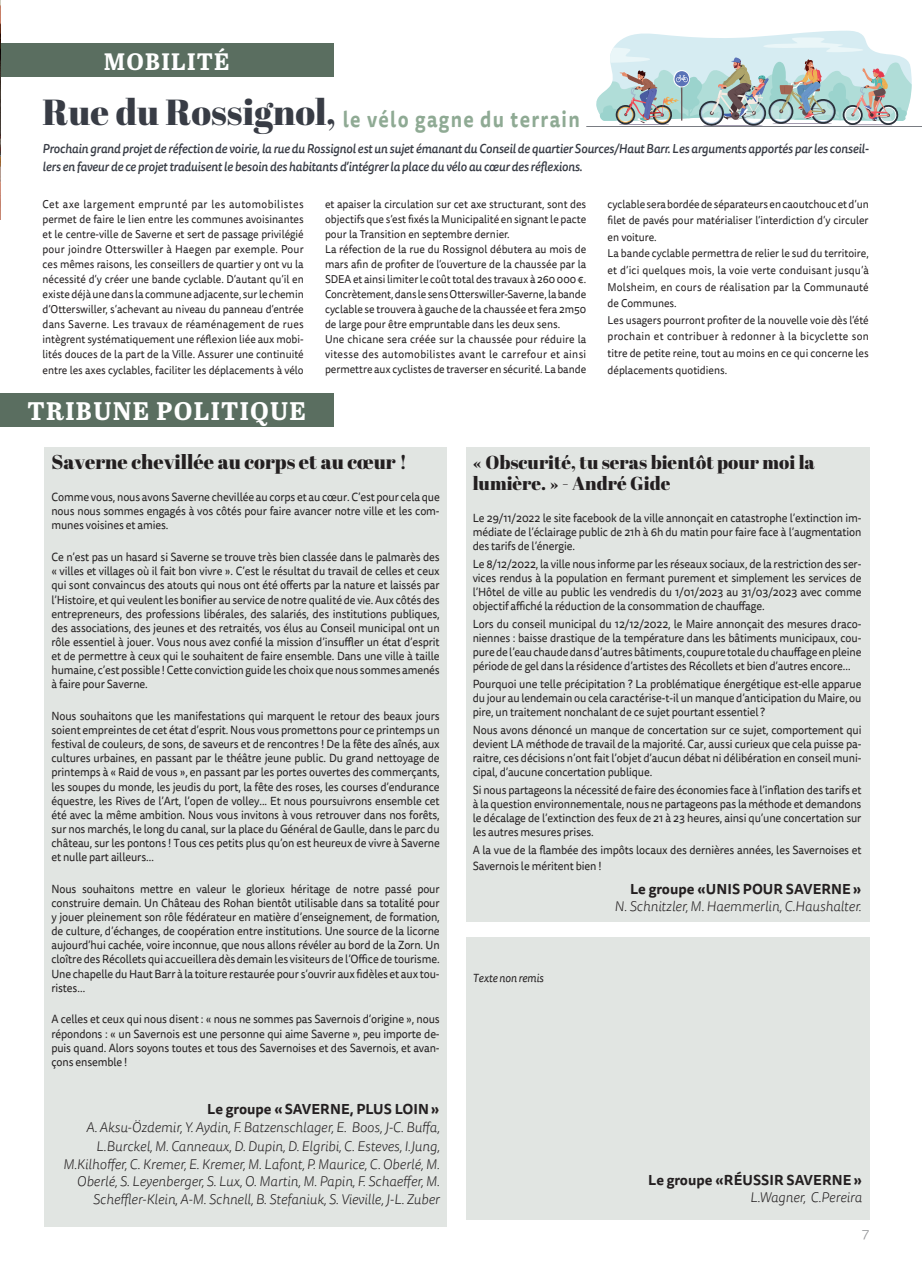
<style>
.page{position:relative;width:922px;height:1276px;background:#fff}
.page>*{position:absolute;margin:0;border:0;box-sizing:border-box;transform-origin:0 0}
.t1{font:700 25.38px "Abril Text";letter-spacing:.05em;color:#fff}
.t2{font:700 23.75px "Abril Text";letter-spacing:.05em;color:#fff}
.t3{font:700 22px "Tisa Sans Pro";letter-spacing:.07em;color:#8faa94;scale:.86 1}
.t4{font:20px "Abril Fatface";color:#231f20}
.t5{font:18.75px/21.2px "Abril Fatface";color:#231f20}
.t6{font:300 15px "Tisa Sans Pro";color:#939598}
.t7{font:italic 300 14px/17.5px "Tisa Sans Pro";letter-spacing:-.005em;color:#231f20;text-align:right}
.t8{font:700 14px "Tisa Sans Pro";letter-spacing:.005em;color:#231f20}
.t9{font:italic 500 12.75px/17.5px "Tisa Sans Pro";letter-spacing:-.01em;color:#383c45;scale:.95 1}
.t10{font:11.75px/14.1px "Tisa Sans Pro";letter-spacing:-.01em;color:#231f20;text-align:justify;scale:.93 1}
.t11{font:italic 11.75px "Tisa Sans Pro";letter-spacing:-.01em;color:#231f20;scale:.93 1}
.t12{font:11.25px/15.1px "Tisa Sans Pro";color:#231f20;scale:.93 1}
.s1{font-family:"Abril Fatface";font-weight:400;font-size:36.25px;color:#383c45}
</style>
<div class="page">
<div style="left:44px;top:447px;width:402px;height:779px;background:#e1e5e2"></div>
<div style="left:465px;top:447px;width:404px;height:474px;background:#e1e5e2"></div>
<div style="left:465px;top:937px;width:404px;height:283px;background:#e1e5e2"></div>
<hr style="left:586px;top:126px;width:335px;height:1px;background:#383c45">
<div style="left:0;top:393px;width:333px;height:34px;background:#5a6e60"></div>
<div style="left:0;top:44px;width:333px;height:33px;background:#5a6e60"></div>
<svg style="left:596px;top:31px;width:315px;height:95px"></svg>
<img style="left:0;top:0;width:1px;height:219px">
<h2 class="t2" style="left:104px;top:44px;width:127px">MOBILITÉ</h2>
<h3 class="t3" style="left:43px;top:103px;width:626px"><span class="s1">Rue du Rossignol,</span> le vélo gagne du terrain</h3>
<p class="t9" style="left:43px;top:140px;width:871px">Prochain grand projet de réfection de voirie, la rue du Rossignol est un sujet émanant du Conseil de quartier Sources/Haut Barr. Les arguments apportés par les conseil&shy;lers en faveur de ce projet traduisent le besoin des habitants d’intégrer la place du vélo au cœur des réflexions.</p>
<p class="t12" style="left:43px;top:196px;width:282px;text-align:justify">Cet axe largement emprunté par les automobilistes permet de faire le lien entre les communes avoisinantes et le centre-ville de Saverne et sert de passage privilégié pour joindre Otterswiller à Haegen par exemple. Pour ces mêmes raisons, les conseillers de quartier y ont vu la nécessité d’y créer une bande cyclable. D’autant qu’il en existe déjà une dans la commune adjacente, sur le chemin d’Otterswiller, s’achevant au niveau du panneau d’entrée dans Saverne. Les travaux de réaménagement de rues intègrent systématiquement une réflexion liée aux mobi&shy;lités douces de la part de la Ville. Assurer une continuité entre les axes cyclables, faciliter les déplacements à vélo</p>
<p class="t12" style="left:325px;top:196px;width:282px">et apaiser la circulation sur cet axe structurant, sont des objectifs que s’est fixés la Municipalité en signant le pacte pour la Transition en septembre dernier.<br>La réfection de la rue du Rossignol débutera au mois de mars afin de profiter de l’ouverture de la chaussée par la SDEA et ainsi limiter le coût total des travaux à 260 000 €.<br>Concrètement, dans le sens Otterswiller-Saverne, la bande cyclable se trouvera à gauche de la chaussée et fera 2m50 de large pour être empruntable dans les deux sens.<br>Une chicane sera créée sur la chaussée pour réduire la vitesse des automobilistes avant le carrefour et ainsi permettre aux cyclistes de traverser en sécurité. La bande</p>
<p class="t12" style="left:607px;top:196px;width:282px;line-height:16.6px">cyclable sera bordée de séparateurs en caoutchouc et d’un filet de pavés pour matérialiser l’interdiction d’y circuler en voiture.<br>La bande cyclable permettra de relier le sud du territoire, et d’ici quelques mois, la voie verte conduisant jusqu’à Molsheim, en cours de réalisation par la Communauté de Communes.<br>Les usagers pourront profiter de la nouvelle voie dès l’été prochain et contribuer à redonner à la bicyclette son titre de petite reine, tout au moins en ce qui concerne les déplacements quotidiens.</p>
<h1 class="t1" style="left:28px;top:392px;width:280px">TRIBUNE POLITIQUE</h1>
<h3 class="t4" style="left:51px;top:448px;width:357px">Saverne chevillée au corps et au cœur !</h3>
<p class="t10" style="left:51px;top:490px;width:419px">Comme vous, nous avons Saverne chevillée au corps et au cœur. C’est pour cela que nous nous sommes engagés à vos côtés pour faire avancer notre ville et les com&shy;munes voisines et amies.</p>
<p class="t10" style="left:51px;top:550px;width:419px">Ce n’est pas un hasard si Saverne se trouve très bien classée dans le palmarès des « villes et villages où il fait bon vivre ». C’est le résultat du travail de celles et ceux qui sont convaincus des atouts qui nous ont été offerts par la nature et laissés par l’Histoire, et qui veulent les bonifier au service de notre qualité de vie. Aux côtés des entrepreneurs, des professions libérales, des salariés, des institutions publiques, des associations, des jeunes et des retraités, vos élus au Conseil municipal ont un rôle essentiel à jouer. Vous nous avez confié la mission d’insuffler un état d’esprit et de permettre à ceux qui le souhaitent de faire ensemble. Dans une ville à taille humaine, c’est possible ! Cette conviction guide les choix que nous sommes amenés à faire pour Saverne.</p>
<p class="t10" style="left:51px;top:709px;width:419px">Nous souhaitons que les manifestations qui marquent le retour des beaux jours soient empreintes de cet état d’esprit. Nous vous promettons pour ce printemps un festival de couleurs, de sons, de saveurs et de rencontres ! De la fête des aînés, aux cultures urbaines, en passant par le théâtre jeune public. Du grand nettoyage de printemps à « Raid de vous », en passant par les portes ouvertes des commerçants, les soupes du monde, les jeudis du port, la fête des roses, les courses d’endurance équestre, les Rives de l’Art, l’open de volley... Et nous poursuivrons ensemble cet été avec la même ambition. Nous vous invitons à vous retrouver dans nos forêts, sur nos marchés, le long du canal, sur la place du Général de Gaulle, dans le parc du château, sur les pontons ! Tous ces petits plus qu’on est heureux de vivre à Saverne et nulle part ailleurs…</p>
<p class="t10" style="left:51px;top:882px;width:419px">Nous souhaitons mettre en valeur le glorieux héritage de notre passé pour construire demain. Un Château des Rohan bientôt utilisable dans sa totalité pour y jouer pleinement son rôle fédérateur en matière d’enseignement, de formation, de culture, d’échanges, de coopération entre institutions. Une source de la licorne aujourd’hui cachée, voire inconnue, que nous allons révéler au bord de la Zorn. Un cloître des Récollets qui accueillera dès demain les visiteurs de l’Office de tourisme.<br>Une chapelle du Haut Barr à la toiture restaurée pour s’ouvrir aux fidèles et aux tou&shy;ristes…</p>
<p class="t10" style="left:51px;top:1012px;width:419px">A celles et ceux qui nous disent : « nous ne sommes pas Savernois d’origine », nous répondons : « un Savernois est une personne qui aime Saverne », peu importe de&shy;puis quand. Alors soyons toutes et tous des Savernoises et des Savernois, et avan&shy;çons ensemble !</p>
<p class="t8" style="left:207px;top:1098px;width:234px">Le groupe «SAVERNE, PLUS LOIN»</p>
<p class="t7" style="left:86px;top:1118px;width:355px;line-height:18.8px">A. Aksu-Özdemir, Y. Aydin, F. Batzenschlager, E. Boos, J-C. Buffa,<br>L.Burckel, M. Canneaux, D. Dupin, D. Elgribi, C. Esteves, I.Jung,</p>
<p class="t7" style="left:63px;top:1155px;width:378px">M.Kilhoffer, C. Kremer, E. Kremer, M. Lafont, P. Maurice, C. Oberlé, M.<br>Oberlé, S. Leyenberger, S. Lux, O. Martin, M. Papin, F. Schaeffer, M.<br>Scheffler-Klein, A-M. Schnell, B. Stefaniuk, S. Vieville, J-L. Zuber</p>
<h3 class="t5" style="left:472px;top:451px;width:343px">« Obscurité, tu seras bientôt pour moi la lumière. » - André Gide</h3>
<p class="t10" style="left:472px;top:511px;width:419px">Le 29/11/2022 le site facebook de la ville annonçait en catastrophe l’extinction im&shy;médiate de l’éclairage public de 21h à 6h du matin pour faire face à l’augmentation des tarifs de l’énergie.</p>
<p class="t10" style="left:472px;top:557px;width:419px">Le 8/12/2022, la ville nous informe par les réseaux sociaux, de la restriction des ser&shy;vices rendus à la population en fermant purement et simplement les services de l’Hôtel de ville au public les vendredis du 1/01/2023 au 31/03/2023 avec comme objectif affiché la réduction de la consommation de chauffage.</p>
<p class="t10" style="left:472px;top:617px;width:419px">Lors du conseil municipal du 12/12/2022, le Maire annonçait des mesures draco&shy;niennes : baisse drastique de la température dans les bâtiments municipaux, cou&shy;pure de l’eau chaude dans d’autres bâtiments, coupure totale du chauffage en pleine période de gel dans la résidence d’artistes des Récollets et bien d’autres encore…</p>
<p class="t10" style="left:472px;top:677px;width:419px">Pourquoi une telle précipitation ? La problématique énergétique est-elle apparue du jour au lendemain ou cela caractérise-t-il un manque d’anticipation du Maire, ou pire, un traitement nonchalant de ce sujet pourtant essentiel ?</p>
<p class="t10" style="left:472px;top:723px;width:419px">Nous avons dénoncé un manque de concertation sur ce sujet, comportement qui devient LA méthode de travail de la majorité. Car, aussi curieux que cela puisse pa&shy;raitre, ces décisions n’ont fait l’objet d’aucun débat ni délibération en conseil muni&shy;cipal, d’aucune concertation publique.</p>
<p class="t10" style="left:472px;top:783px;width:419px">Si nous partageons la nécessité de faire des économies face à l’inflation des tarifs et à la question environnementale, nous ne partageons pas la méthode et demandons le décalage de l’extinction des feux de 21 à 23 heures, ainsi qu’une concertation sur les autres mesures prises.</p>
<p class="t10" style="left:472px;top:842px;width:419px;line-height:16.1px">A la vue de la flambée des impôts locaux des dernières années, les Savernoises et<br>Savernois le méritent bien !</p>
<p class="t8" style="left:630px;top:878px;width:233px">Le groupe «UNIS POUR SAVERNE»</p>
<p class="t7" style="left:614px;top:898px;width:248px">N. Schnitzler, M. Haemmerlin, C.Haushalter.</p>
<p class="t11" style="left:473px;top:970px;width:77px">Texte non remis</p>
<p class="t8" style="left:648px;top:1169px;width:215px">Le groupe «RÉUSSIR SAVERNE»</p>
<p class="t7" style="left:750px;top:1189px;width:113px">L.Wagner, C.Pereira</p>
<p class="t6" style="left:861px;top:1223px;width:9px">7</p>
</div>
